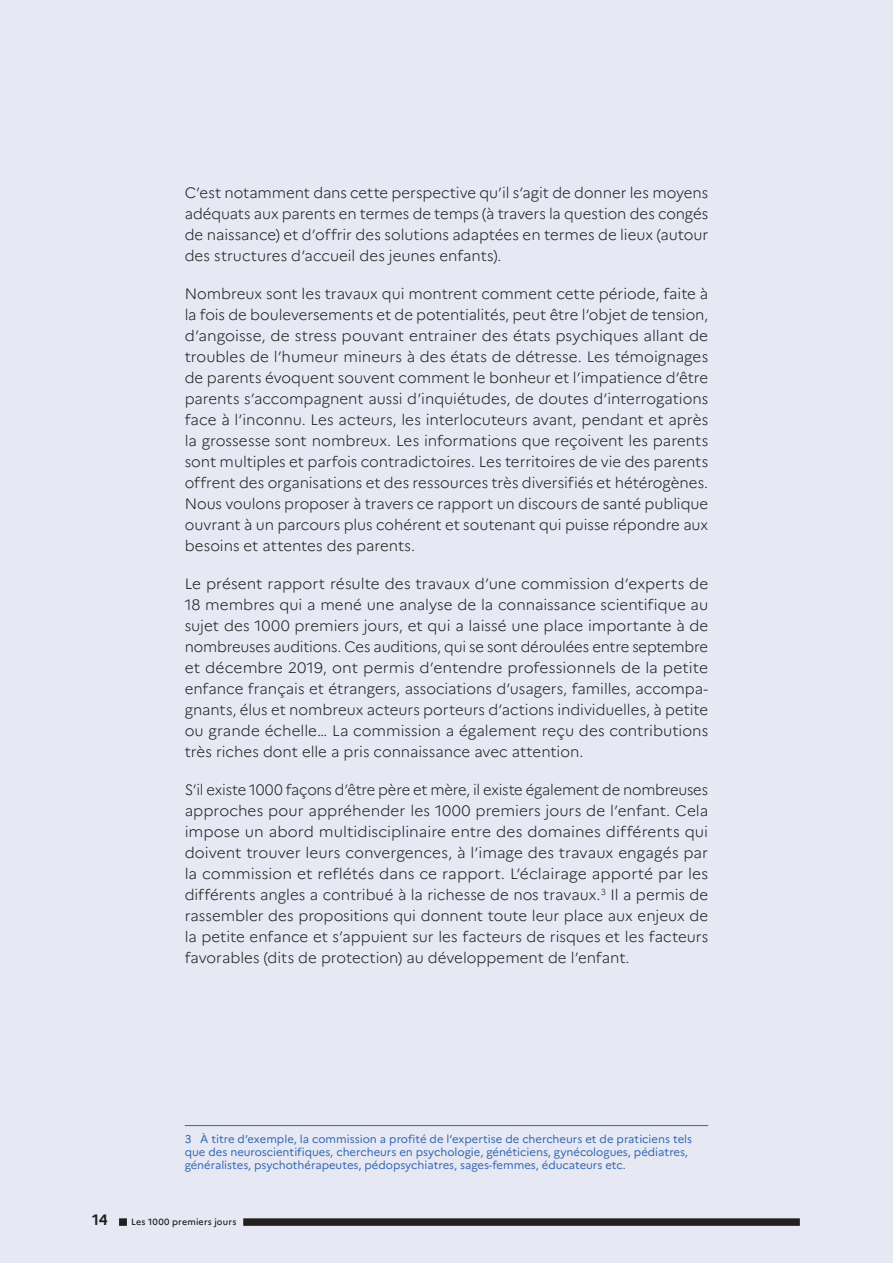
<style>
.page{position:relative;width:893px;height:1263px;background:#e6e9f4}
.page>*{position:absolute;margin:0;border:0;box-sizing:border-box;transform-origin:0 0}
.Texte_courant{font:300 15px/21px "Marianne";color:#231f20;text-align:justify}
.t1{font:700 15px "Marianne";color:#231f20}
.renvoi{font:11.25px/13.2px "Marianne";color:#3566b1}
.t2{font:500 9px "Marianne";letter-spacing:.025em;color:#231f20}
</style>
<div class="page">
<hr style="left:185px;top:1125px;width:523px;height:1px;background:#3566b1">
<div style="left:243px;top:1218px;width:557px;height:8px;background:#231f20"></div>
<div style="left:119px;top:1218px;width:8px;height:8px;background:#231f20"></div>
<p class="Texte_courant" style="left:185px;top:182px;width:525px">C’est notamment dans cette perspective qu’il s’agit de donner les moyens adéquats aux parents en termes de temps (à travers la question des congés de naissance) et d’offrir des solutions adaptées en termes de lieux (autour des structures d’accueil des jeunes enfants).</p>
<p class="Texte_courant" style="left:185px;top:283px;width:525px">Nombreux sont les travaux qui montrent comment cette période, faite à la fois de bouleversements et de potentialités, peut être l’objet de tension, d’angoisse, de stress pouvant entrainer des états psychiques allant de troubles de l’humeur mineurs à des états de détresse. Les témoignages de parents évoquent souvent comment le bonheur et l’impatience d’être parents s’accompagnent aussi d’inquiétudes, de doutes d’interrogations face à l’inconnu. Les acteurs, les interlocuteurs avant, pendant et après la grossesse sont nombreux. Les informations que reçoivent les parents sont multiples et parfois contradictoires. Les territoires de vie des parents offrent des organisations et des ressources très diversifiés et hétérogènes.<br>Nous voulons proposer à travers ce rapport un discours de santé publique ouvrant à un parcours plus cohérent et soutenant qui puisse répondre aux besoins et attentes des parents.</p>
<p class="Texte_courant" style="left:185px;top:573px;width:525px">Le présent rapport résulte des travaux d’une commission d’experts de 18 membres qui a mené une analyse de la connaissance scientifique au sujet des 1000 premiers jours, et qui a laissé une place importante à de nombreuses auditions. Ces auditions, qui se sont déroulées entre septembre et décembre 2019, ont permis d’entendre professionnels de la petite enfance français et étrangers, associations d’usagers, familles, accompa&shy;gnants, élus et nombreux acteurs porteurs d’actions individuelles, à petite ou grande échelle… La commission a également reçu des contributions très riches dont elle a pris connaissance avec attention.</p>
<p class="Texte_courant" style="left:185px;top:779px;width:525px">S’il existe 1000 façons d’être père et mère, il existe également de nombreuses approches pour appréhender les 1000 premiers jours de l’enfant. Cela impose un abord multidisciplinaire entre des domaines différents qui doivent trouver leurs convergences, à l’image des travaux engagés par la commission et reflétés dans ce rapport. L’éclairage apporté par les différents angles a contribué à la richesse de nos travaux.<sup>3</sup> Il a permis de rassembler des propositions qui donnent toute leur place aux enjeux de la petite enfance et s’appuient sur les facteurs de risques et les facteurs favorables (dits de protection) au développement de l’enfant.</p>
<p class="renvoi" style="left:185px;top:1132px;width:509px">3 À titre d’exemple, la commission a profité de l’expertise de chercheurs et de praticiens tels que des neuroscientifiques, chercheurs en psychologie, généticiens, gynécologues, pédiatres, généralistes, psychothérapeutes, pédopsychiatres, sages-femmes, éducateurs etc.</p>
<p class="t1" style="left:92px;top:1211px;width:17px">14</p>
<p class="t2" style="left:131px;top:1216px;width:107px">Les 1000 premiers jours</p>
</div>
